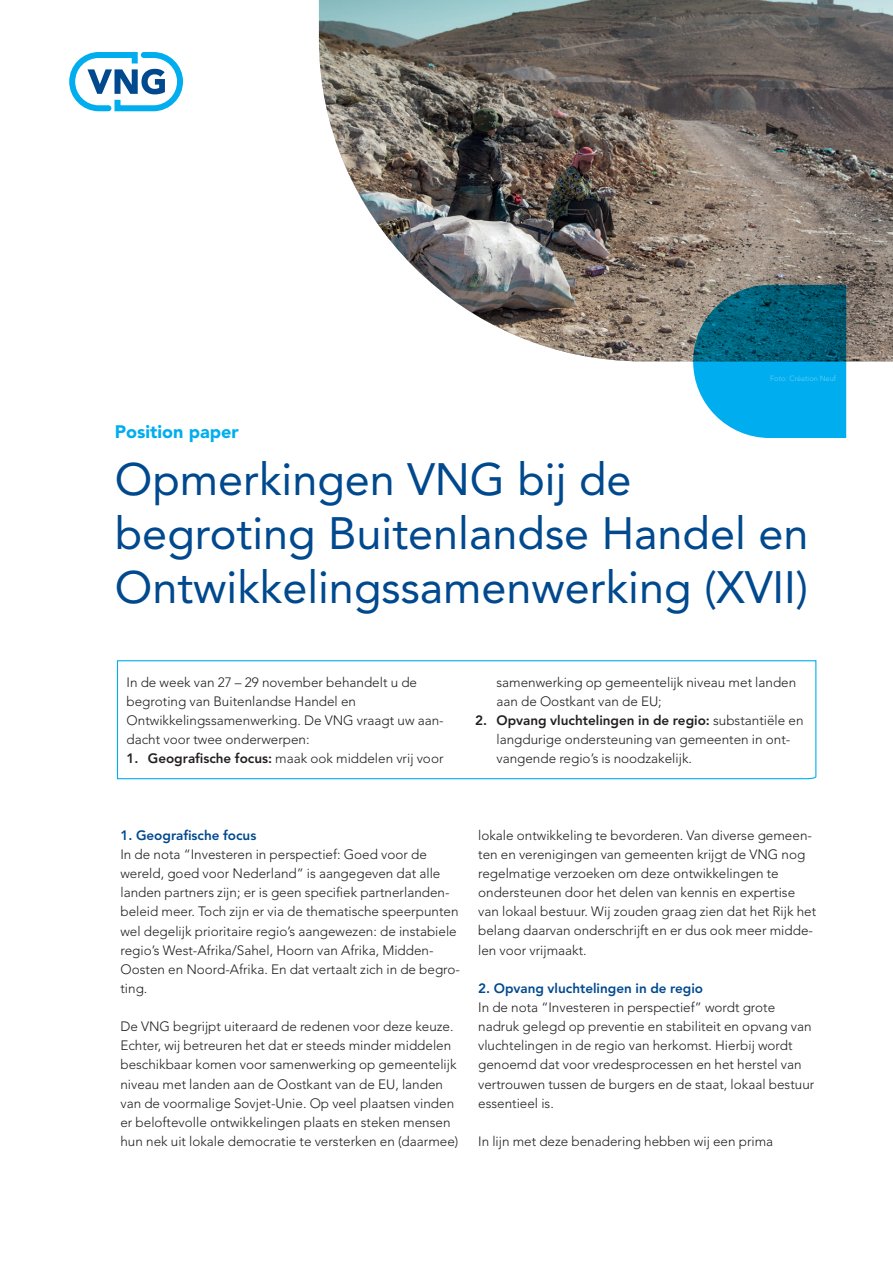
<style>
.page{position:relative;width:893px;height:1263px;background:#fff}
.page>*{position:absolute;margin:0;border:0;box-sizing:border-box;transform-origin:0 0}
.t1{font:45px/54px "Avenir LT Std";color:#01498e}
.t2{font:900 18px "Avenir LT Std";color:#00aeef}
.t3{font:300 13.5px/19.2px "Avenir LT Std";color:#231f20}
.t4{font:800 13.5px "Avenir LT Std";color:#01498e}
.t5{font:300 7.5px "Avenir LT Std";color:#6bcff6}
.s1{font-weight:800}
</style>
<div class="page">
<svg style="left:69px;top:52px;width:114px;height:59px"></svg>
<img style="left:319px;top:0;width:574px;height:361px">
<svg style="left:693px;top:285px;width:153px;height:153px;background:#168db4"></svg>
<svg style="left:116px;top:660px;width:701px;height:120px"></svg>
<p class="t5" style="left:770px;top:374px;width:68px">Foto: Création Neuf</p>
<h2 class="t2" style="left:115px;top:421px;width:125px">Position paper</h2>
<h1 class="t1" style="left:115px;top:453px;width:695px">Opmerkingen VNG bij de begroting Buitenlandse Handel en<br>Ontwikkelingssamenwerking (XVII)</h1>
<p class="t3" style="left:127px;top:672px;width:319px">In de week van 27 – 29 november behandelt u de begroting van Buitenlandse Handel en Ontwikkelingssamenwerking. De VNG vraagt uw aan&shy;dacht voor twee onderwerpen:</p>
<p class="t3" style="left:127px;top:749px;width:318px"><span class="s1">1. Geografische focus:</span> maak ook middelen vrij voor</p>
<p class="t3" style="left:496px;top:672px;width:301px">samenwerking op gemeentelijk niveau met landen aan de Oostkant van de EU;</p>
<p class="t3" style="left:496px;top:711px;width:309px;text-indent:-21px"><span class="s1">2. Opvang vluchtelingen in de regio:</span> substantiële en langdurige ondersteuning van gemeenten in ont&shy;vangende regio’s is noodzakelijk.</p>
<p class="t4" style="left:120px;top:827px;width:137px">1. Geografische focus</p>
<p class="t3" style="left:120px;top:845px;width:341px">In de nota “Investeren in perspectief: Goed voor de wereld, goed voor Nederland” is aangegeven dat alle landen partners zijn; er is geen specifiek partnerlanden&shy;beleid meer. Toch zijn er via de thematische speerpunten wel degelijk prioritaire regio’s aangewezen: de instabiele regio’s West-Afrika/Sahel, Hoorn van Afrika, Midden-Oosten en Noord-Afrika. En dat vertaalt zich in de begro&shy;ting.</p>
<p class="t3" style="left:120px;top:1017px;width:339px">De VNG begrijpt uiteraard de redenen voor deze keuze.<br>Echter, wij betreuren het dat er steeds minder middelen beschikbaar komen voor samenwerking op gemeentelijk niveau met landen aan de Oostkant van de EU, landen van de voormalige Sovjet-Unie. Op veel plaatsen vinden er beloftevolle ontwikkelingen plaats en steken mensen hun nek uit lokale democratie te versterken en (daarmee)</p>
<p class="t3" style="left:478px;top:826px;width:339px">lokale ontwikkeling te bevorderen. Van diverse gemeen&shy;ten en verenigingen van gemeenten krijgt de VNG nog regelmatige verzoeken om deze ontwikkelingen te ondersteunen door het delen van kennis en expertise van lokaal bestuur. Wij zouden graag zien dat het Rijk het belang daarvan onderschrijft en er dus ook meer midde&shy;len voor vrijmaakt.</p>
<p class="t4" style="left:478px;top:980px;width:227px">2. Opvang vluchtelingen in de regio</p>
<p class="t3" style="left:478px;top:998px;width:338px">In de nota “Investeren in perspectief” wordt grote nadruk gelegd op preventie en stabiliteit en opvang van vluchtelingen in de regio van herkomst. Hierbij wordt genoemd dat voor vredesprocessen en het herstel van vertrouwen tussen de burgers en de staat, lokaal bestuur essentieel is.</p>
<p class="t3" style="left:478px;top:1132px;width:297px">In lijn met deze benadering hebben wij een prima</p>
</div>
